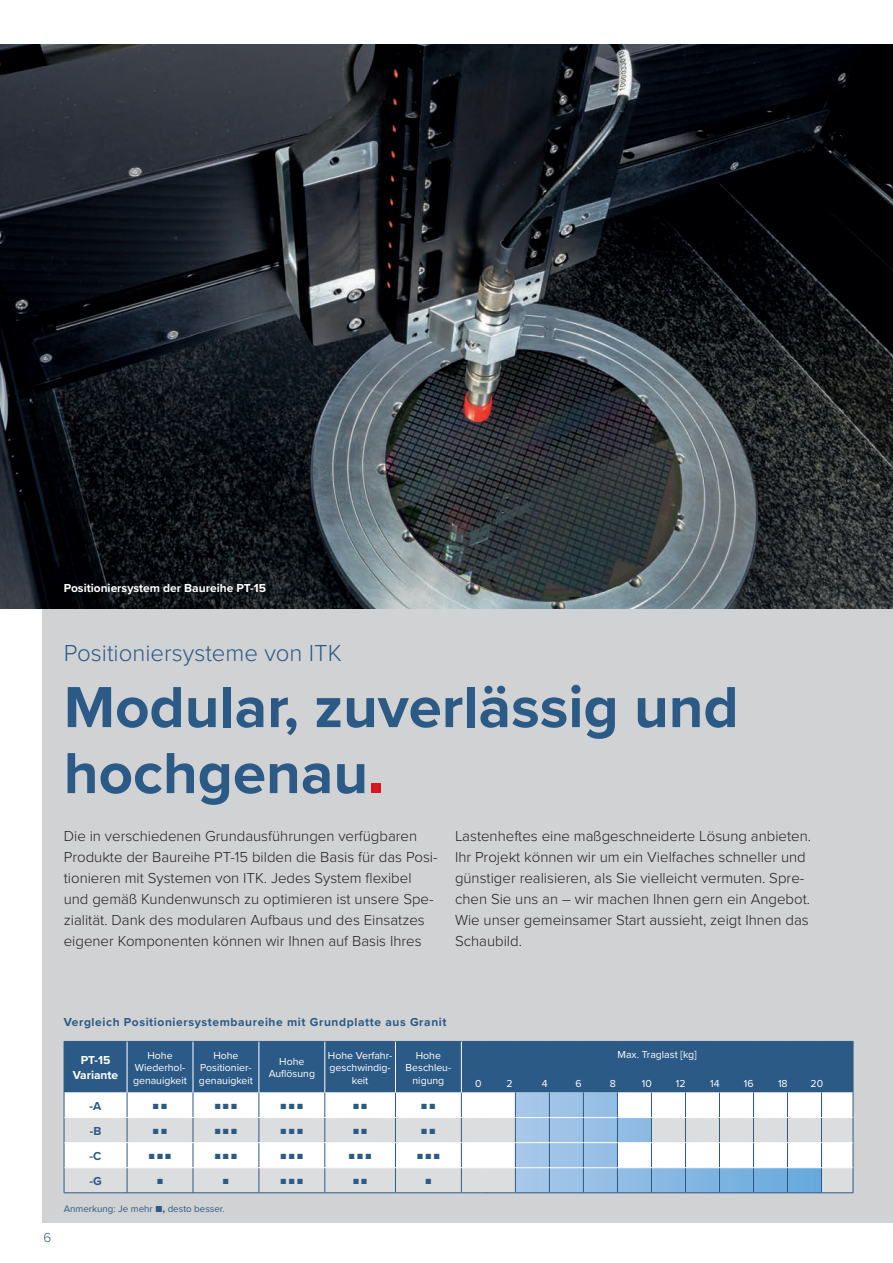
<style>
.page{position:relative;width:893px;height:1263px;background:#fff}
.page>*{position:absolute;margin:0;border:0;box-sizing:border-box;transform-origin:0 0}
.t1{font:700 60px/66px "Proxima Nova";color:#2c5a86}
.t2{font:300 24px "Proxima Nova";color:#2c5a86}
.t3{font:300 15px/21px "Proxima Nova";color:#231f20}
.t4{font:300 13.5px "Proxima Nova";color:#2c5a86}
.t5{font:700 12px "Proxima Nova";letter-spacing:.05em;color:#2c5a86}
.t6{font:700 12px/15px "Proxima Nova";color:#fff;text-align:center}
.t7{font:10.5px/12.6px "Proxima Nova";color:#fff;text-align:center}
.t8{font:9.75px "Proxima Nova";color:#2c5a86}
.t9{font:700 9px "Proxima Nova";color:#2c5a86}
.s1{font-weight:700;font-size:10.5px}
</style>
<div class="page">
<div style="left:43px;top:45px;width:850px;height:1177px;background:#d1d2d4"></div>
<img style="left:0;top:45px;width:893px;height:563px">
<div style="left:371px;top:783px;width:10px;height:10px;background:#d7171f"></div>
<svg style="left:64px;top:1041px;width:790px;height:152px"></svg>
<hr style="left:481px;top:1167px;width:34px;height:1px;background:#fff">
<hr style="left:515px;top:1167px;width:34px;height:1px;background:#fff">
<hr style="left:549px;top:1167px;width:34px;height:1px;background:#fff">
<hr style="left:583px;top:1167px;width:34px;height:1px;background:#fff">
<hr style="left:617px;top:1167px;width:34px;height:1px;background:#fff">
<hr style="left:651px;top:1167px;width:34px;height:1px;background:#fff">
<hr style="left:685px;top:1167px;width:34px;height:1px;background:#fff">
<hr style="left:719px;top:1167px;width:34px;height:1px;background:#fff">
<hr style="left:753px;top:1167px;width:34px;height:1px;background:#fff">
<hr style="left:787px;top:1167px;width:34px;height:1px;background:#fff">
<hr style="left:821px;top:1167px;width:32px;height:1px;background:#fff">
<p class="t6" style="left:64px;top:580px;width:204px">Positioniersystem der Baureihe PT-15</p>
<h2 class="t2" style="left:64px;top:635px;width:279px">Positioniersysteme von ITK</h2>
<h1 class="t1" style="left:64px;top:673px;width:676px">Modular, zuverlässig und hochgenau</h1>
<p class="t3" style="left:455px;top:825px;width:358px">Lastenheftes eine maßgeschneiderte Lösung anbieten.<br>Ihr Projekt können wir um ein Vielfaches schneller und günstiger realisieren, als Sie vielleicht vermuten. Spre&shy;chen Sie uns an – wir machen Ihnen gern ein Angebot.<br>Wie unser gemeinsamer Start aussieht, zeigt Ihnen das Schaubild.</p>
<p class="t3" style="left:64px;top:825px;width:375px">Die in verschiedenen Grundausführungen verfügbaren Produkte der Baureihe PT-15 bilden die Basis für das Posi&shy;tionieren mit Systemen von ITK. Jedes System flexibel und gemäß Kundenwunsch zu optimieren ist unsere Spe&shy;zialität. Dank des modularen Aufbaus und des Einsatzes eigener Komponenten können wir Ihnen auf Basis Ihres</p>
<p class="t4" style="left:43px;top:1227px;width:9px">6</p>
<p class="t5" style="left:64px;top:1013px;width:384px">Vergleich Positioniersystembaureihe mit Grundplatte aus Granit</p>
<p class="t6" style="left:73px;top:1052px;width:47px">PT-15<br>Variante</p>
<p class="t7" style="left:133px;top:1048px;width:55px">Hohe<br>Wiederhol&shy;genauigkeit</p>
<p class="t7" style="left:199px;top:1048px;width:55px">Hohe<br>Positionier&shy;genauigkeit</p>
<p class="t7" style="left:269px;top:1054px;width:48px">Hohe<br>Auflösung</p>
<p class="t7" style="left:328px;top:1048px;width:66px">Hohe Verfahr&shy;geschwindig&shy;keit</p>
<p class="t7" style="left:406px;top:1048px;width:47px">Hohe<br>Beschleu&shy;nigung</p>
<p class="t7" style="left:618px;top:1048px;width:81px">Max. Traglast [kg]</p>
<p class="t5" style="left:90px;top:1097px;width:13px">-A</p>
<p class="t9" style="left:153px;top:1099px;width:16px">■ ■</p>
<p class="t9" style="left:215px;top:1099px;width:24px">■ ■ ■</p>
<p class="t9" style="left:281px;top:1099px;width:24px">■ ■ ■</p>
<p class="t9" style="left:353px;top:1099px;width:16px">■ ■</p>
<p class="t9" style="left:421px;top:1099px;width:16px">■ ■</p>
<p class="t5" style="left:90px;top:1122px;width:13px">-B</p>
<p class="t9" style="left:153px;top:1124px;width:16px">■ ■</p>
<p class="t9" style="left:215px;top:1124px;width:24px">■ ■ ■</p>
<p class="t9" style="left:281px;top:1124px;width:24px">■ ■ ■</p>
<p class="t9" style="left:353px;top:1124px;width:16px">■ ■</p>
<p class="t9" style="left:421px;top:1124px;width:16px">■ ■</p>
<p class="t5" style="left:90px;top:1147px;width:13px">-C</p>
<p class="t9" style="left:149px;top:1149px;width:24px">■ ■ ■</p>
<p class="t9" style="left:215px;top:1149px;width:24px">■ ■ ■</p>
<p class="t9" style="left:281px;top:1149px;width:24px">■ ■ ■</p>
<p class="t9" style="left:349px;top:1149px;width:24px">■ ■ ■</p>
<p class="t9" style="left:417px;top:1149px;width:24px">■ ■ ■</p>
<p class="t5" style="left:89px;top:1172px;width:14px">-G</p>
<p class="t9" style="left:157px;top:1174px;width:7px">■</p>
<p class="t9" style="left:223px;top:1174px;width:7px">■</p>
<p class="t9" style="left:281px;top:1174px;width:24px">■ ■ ■</p>
<p class="t9" style="left:353px;top:1174px;width:16px">■ ■</p>
<p class="t9" style="left:425px;top:1174px;width:7px">■</p>
<p class="t7" style="left:475px;top:1077px;width:8px">0</p>
<p class="t7" style="left:506px;top:1077px;width:8px">2</p>
<p class="t7" style="left:542px;top:1077px;width:7px">4</p>
<p class="t7" style="left:576px;top:1077px;width:8px">6</p>
<p class="t7" style="left:610px;top:1077px;width:8px">8</p>
<p class="t7" style="left:642px;top:1077px;width:11px">10</p>
<p class="t7" style="left:676px;top:1077px;width:11px">12</p>
<p class="t7" style="left:710px;top:1077px;width:11px">14</p>
<p class="t7" style="left:744px;top:1077px;width:11px">16</p>
<p class="t7" style="left:778px;top:1077px;width:11px">18</p>
<p class="t7" style="left:811px;top:1077px;width:14px">20</p>
<p class="t8" style="left:64px;top:1202px;width:162px">Anmerkung: Je mehr <span class="s1">■,</span> desto besser.</p>
</div>
